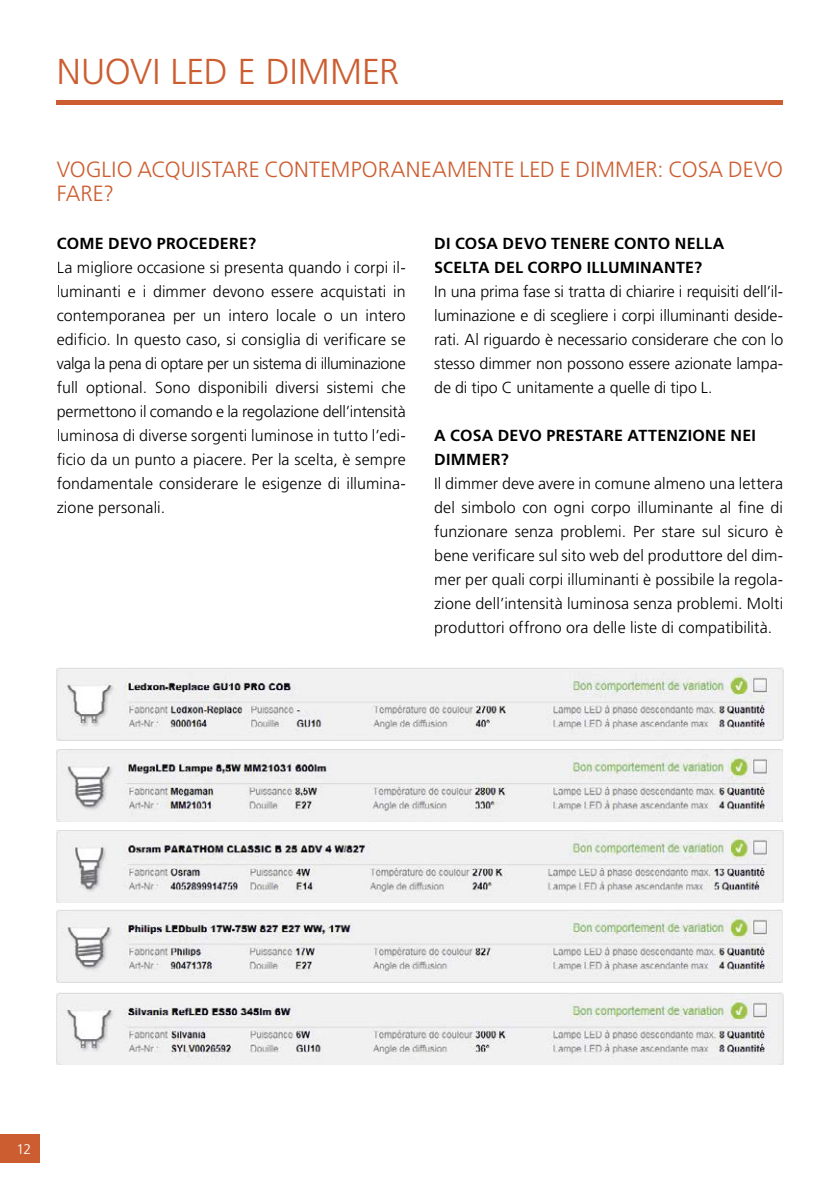
<style>
.page{position:relative;width:840px;height:1191px;background:#fff}
.page>*{position:absolute;margin:0;border:0;box-sizing:border-box;transform-origin:0 0}
.t1{font:300 36px "Frutiger LT Std";color:#cc5d30}
.t2{font:300 22px/24px "Frutiger LT Std";letter-spacing:.005em;color:#cc5d30}
.t3{font:300 16px/24px "Frutiger LT Std";color:#000;text-align:justify}
.t4{font:700 16px/24px "Frutiger LT Std";letter-spacing:.02em;color:#000}
.t5{font:300 14px "Frutiger LT Std";color:#fff}
</style>
<div class="page">
<div style="left:0;top:1134px;width:40px;height:28px;background:#cc5d30"></div>
<hr style="left:57px;top:101px;width:725px;height:4px;background:#cc5d30">
<img style="left:57px;top:668px;width:725px;height:72px">
<img style="left:57px;top:749px;width:725px;height:72px">
<img style="left:57px;top:830px;width:725px;height:72px">
<img style="left:57px;top:910px;width:725px;height:72px">
<img style="left:57px;top:992px;width:725px;height:73px">
<h1 class="t1" style="left:57px;top:51px;width:344px">NUOVI LED E DIMMER</h1>
<h2 class="t2" style="left:57px;top:157px;width:727px">VOGLIO ACQUISTARE CONTEMPORANEAMENTE LED E DIMMER: COSA DEVO<br>FARE?</h2>
<p class="t4" style="left:57px;top:231px;width:201px">COME DEVO PROCEDERE?</p>
<p class="t3" style="left:57px;top:255px;width:350px">La migliore occasione si presenta quando i corpi il&shy;luminanti e i dimmer devono essere acquistati in contemporanea per un intero locale o un intero edificio. In questo caso, si consiglia di verificare se valga la pena di optare per un sistema di illuminazione full optional. Sono disponibili diversi sistemi che permettono il comando e la regolazione dell’intensità luminosa di diverse sorgenti luminose in tutto l’edi&shy;ficio da un punto a piacere. Per la scelta, è sempre fondamentale considerare le esigenze di illumina&shy;zione personali.</p>
<p class="t4" style="left:434px;top:231px;width:292px">DI COSA DEVO TENERE CONTO NELLA<br>SCELTA DEL CORPO ILLUMINANTE?</p>
<p class="t3" style="left:434px;top:279px;width:350px">In una prima fase si tratta di chiarire i requisiti dell’il&shy;luminazione e di scegliere i corpi illuminanti deside&shy;rati. Al riguardo è necessario considerare che con lo stesso dimmer non possono essere azionate lampa&shy;de di tipo C unitamente a quelle di tipo L.</p>
<p class="t4" style="left:434px;top:423px;width:323px">A COSA DEVO PRESTARE ATTENZIONE NEI<br>DIMMER?</p>
<p class="t3" style="left:434px;top:471px;width:350px">Il dimmer deve avere in comune almeno una lettera del simbolo con ogni corpo illuminante al fine di funzionare senza problemi. Per stare sul sicuro è bene verificare sul sito web del produttore del dim&shy;mer per quali corpi illuminanti è possibile la regola&shy;zione dell’intensità luminosa senza problemi. Molti produttori offrono ora delle liste di compatibilità.</p>
<p class="t5" style="left:16px;top:1141px;width:16px">12</p>
</div>
